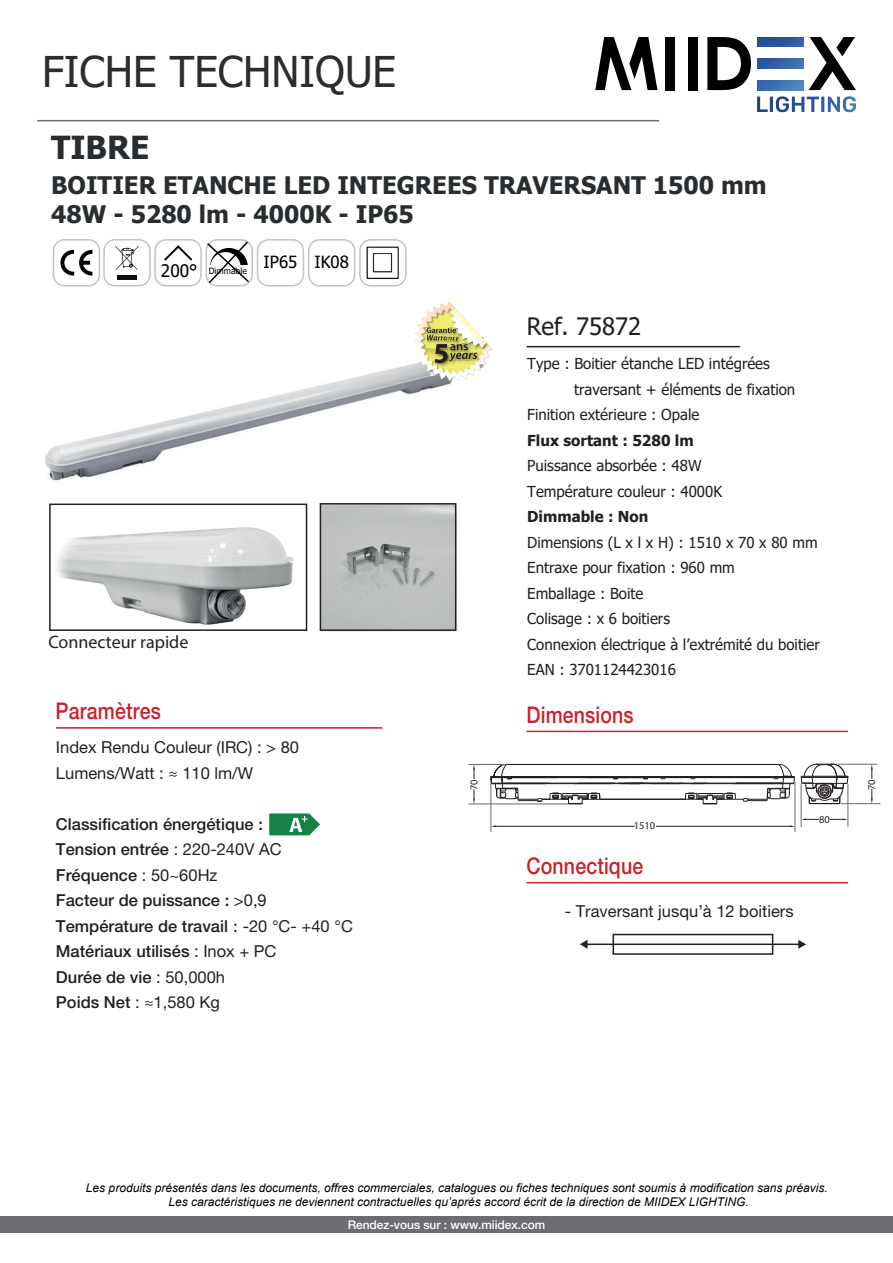
<style>
.page{position:relative;width:893px;height:1263px;background:#fff}
.page>*{position:absolute;margin:0;border:0;box-sizing:border-box;transform-origin:0 0}
.t1{font:42.3px "Tahoma";color:#292d2f}
.t2{font:700 31.65px "Tahoma";color:#292d2f}
.t3{font:700 24.15px/28.8px "Tahoma";color:#292d2f}
.t4{font:24px "Tahoma";color:#231f20}
.t5{font:500 22.95px "Helvetica Neue LT Std";letter-spacing:.01em;color:#cb212b;scale:.85 1}
.t6{font:18px "Myriad Pro";color:#231f20}
.t7{font:500 16.5px/25.5px "Helvetica Neue LT Std";color:#231f20}
.t8{font:16.5px/25.5px "Helvetica Neue LT Std";color:#231f20}
.t9{font:15.15px/25.5px "Tahoma";color:#231f20}
.t10{font:700 15.15px "Tahoma";color:#231f20}
.t11{font:italic 12px/14.4px "Arial";color:#000001;text-align:center}
.t12{font:500 12px "Helvetica Neue LT Std";letter-spacing:-.005em;color:#fff}
.t13{font:10.5px "Myriad Pro";color:#231f20}
.t14{font:8.7px "Tahoma";color:#000}
.s1{font-size:17.25px}
.s2{font-size:16.65px}
.s3{font-weight:400}
.s4{font-family:"Tahoma";font-weight:400;font-size:15.15px}
.s5{font-weight:400;font-size:16.65px}
</style>
<div class="page">
<hr style="left:527px;top:346px;width:213px;height:1px;background:#231f20">
<div style="left:53px;top:239px;width:47px;height:47px;border:1px solid #c1c4c7;border-radius:11px"></div>
<div style="left:103px;top:239px;width:48px;height:47px;border:1px solid #c1c4c7;border-radius:11px"></div>
<svg style="left:60px;top:250px;width:32px;height:26px"></svg>
<svg style="left:115px;top:245px;width:24px;height:25px"></svg>
<div style="left:117px;top:275px;width:20px;height:5px;background:#0f0c12"></div>
<div style="left:154px;top:239px;width:48px;height:47px;border:1px solid #c1c4c7;border-radius:11px"></div>
<svg style="left:164px;top:245px;width:28px;height:16px"></svg>
<div style="left:206px;top:239px;width:47px;height:47px;border:1px solid #c1c4c7;border-radius:11px"></div>
<div style="left:257px;top:239px;width:47px;height:47px;border:1px solid #c1c4c7;border-radius:11px"></div>
<div style="left:308px;top:239px;width:47px;height:47px;border:1px solid #c1c4c7;border-radius:11px"></div>
<div style="left:359px;top:239px;width:48px;height:47px;border:1px solid #c1c4c7;border-radius:11px"></div>
<svg style="left:206px;top:240px;width:45px;height:45px"></svg>
<svg style="left:269px;top:813px;width:51px;height:22px"></svg>
<div style="left:612px;top:934px;width:161px;height:21px;border:2px solid #231f20"></div>
<hr style="left:586px;top:943px;width:214px;height:2px;background:#231f20">
<svg style="left:580px;top:940px;width:8px;height:9px"></svg>
<svg style="left:798px;top:940px;width:8px;height:9px"></svg>
<img style="left:359px;top:239px;width:46px;height:46px">
<div style="left:0;top:1217px;width:893px;height:16px;background:#6c6d70"></div>
<img style="left:45px;top:341px;width:407px;height:140px">
<img style="left:57px;top:527px;width:237px;height:98px">
<img style="left:319px;top:503px;width:138px;height:129px">
<div style="left:49px;top:503px;width:258px;height:128px;border:2px solid #231f20"></div>
<div style="left:320px;top:503px;width:136px;height:128px;border:2px solid #231f20"></div>
<svg style="left:414px;top:301px;width:78px;height:80px"></svg>
<hr style="left:56px;top:727px;width:326px;height:2px;background:#d01f26">
<hr style="left:526px;top:731px;width:322px;height:1px;background:#d01f26">
<hr style="left:526px;top:882px;width:322px;height:1px;background:#d01f26">
<svg style="left:490px;top:730px;width:305px;height:75px"></svg>
<hr style="left:795px;top:782px;width:1px;height:50px;background:#6d6b6b">
<hr style="left:491px;top:782px;width:1px;height:50px;background:#6d6b6b">
<hr style="left:656px;top:826px;width:133px;height:1px;background:#231f20">
<hr style="left:496px;top:826px;width:139px;height:1px;background:#231f20">
<hr style="left:469px;top:764px;width:37px;height:1px;background:#6d6b6b">
<hr style="left:469px;top:804px;width:99px;height:1px;background:#6d6b6b">
<svg style="left:473px;top:765px;width:2px;height:14px"></svg>
<svg style="left:473px;top:789px;width:2px;height:15px"></svg>
<svg style="left:801px;top:764px;width:48px;height:40px"></svg>
<hr style="left:848px;top:784px;width:1px;height:43px;background:#6d6a6b">
<hr style="left:801px;top:784px;width:1px;height:43px;background:#6d6a6b">
<svg style="left:830px;top:818px;width:18px;height:2px"></svg>
<svg style="left:801px;top:818px;width:18px;height:2px"></svg>
<hr style="left:838px;top:764px;width:39px;height:1px;background:#6d6a6b">
<hr style="left:841px;top:803px;width:39px;height:1px;background:#6d6b6b">
<svg style="left:871px;top:764px;width:2px;height:15px"></svg>
<svg style="left:871px;top:789px;width:2px;height:15px"></svg>
<hr style="left:37px;top:120px;width:622px;height:1px;background:#6c6d70">
<svg style="left:809px;top:37px;width:47px;height:53px"></svg>
<svg style="left:707px;top:37px;width:44px;height:53px"></svg>
<div style="left:688px;top:37px;width:10px;height:53px;background:#000001"></div>
<div style="left:665px;top:37px;width:10px;height:53px;background:#000001"></div>
<svg style="left:757px;top:96px;width:99px;height:16px"></svg>
<svg style="left:595px;top:37px;width:62px;height:53px"></svg>
<svg style="left:757px;top:37px;width:46px;height:9px"></svg>
<svg style="left:757px;top:59px;width:46px;height:9px"></svg>
<svg style="left:757px;top:81px;width:46px;height:9px"></svg>
<h1 class="t1" style="left:42px;top:43px;width:356px">FICHE TECHNIQUE</h1>
<h2 class="t2" style="left:51px;top:126px;width:100px">TIBRE</h2>
<h3 class="t3" style="left:51px;top:172px;width:717px">BOITIER ETANCHE LED INTEGREES TRAVERSANT 1500 mm<br>48W - 5280 lm - 4000K - IP65</h3>
<p class="t14" style="left:161px;top:265px;width:189px"><span class="s1">200°</span> Dimmable <sup>IP65</sup> <sup>IK08</sup></p>
<p class="t6" style="left:48px;top:631px;width:142px">Connecteur rapide</p>
<h3 class="t4" style="left:527px;top:310px;width:116px">Ref. 75872</h3>
<p class="t9" style="left:527px;top:352px;width:244px">Type : Boitier étanche LED intégrées</p>
<p class="t9" style="left:574px;top:377px;width:223px">traversant + éléments de fixation</p>
<p class="t9" style="left:527px;top:403px;width:174px">Finition extérieure : Opale</p>
<p class="t10" style="left:527px;top:430px;width:168px">Flux sortant : 5280 lm</p>
<p class="t9" style="left:527px;top:454px;width:196px">Puissance absorbée : 48W<br>Température couleur : 4000K</p>
<p class="t10" style="left:527px;top:506px;width:123px">Dimmable : Non</p>
<p class="t9" style="left:527px;top:530px;width:294px">Dimensions (L x l x H) : 1510 x 70 x 80 mm<br>Entraxe pour fixation : 960 mm<br>Emballage : Boite<br>Colisage : x 6 boitiers<br>Connexion électrique à l’extrémité du boitier<br>EAN : 3701124423016</p>
<h3 class="t5" style="left:56px;top:697px;width:125px">Paramètres</h3>
<h3 class="t5" style="left:526px;top:701px;width:128px">Dimensions</h3>
<p class="t8" style="left:56px;top:734px;width:245px">Index Rendu Couleur (IRC) : &gt; 80<br>Lumens/Watt : <span class="s2">≈ 110</span> lm/W</p>
<p class="t7" style="left:56px;top:811px;width:298px">Classification énergétique :<br>Tension entrée <span class="s3">: 220-240V AC<br></span>Fréquence <span class="s3">: 50~60Hz<br></span>Facteur de puissance : <span class="s3">&gt;0,9<br></span>Température de travail <span class="s4">:</span> <span class="s3">-20 °C- +40 °C<br></span>Matériaux utilisés <span class="s3">: Inox + PC<br></span>Durée de vie <span class="s3">: 50,000h<br></span>Poids Net <span class="s3">:</span> <span class="s5">≈</span><span class="s3">1,580 Kg</span></p>
<p class="t13" style="left:467px;top:790px;width:12px;rotate:-90deg">70</p>
<p class="t13" style="left:634px;top:819px;width:23px">1510</p>
<h3 class="t5" style="left:526px;top:852px;width:139px">Connectique</h3>
<p class="t8" style="left:565px;top:898px;width:230px">- Traversant jusqu’à 12 boitiers</p>
<p class="t13" style="left:819px;top:813px;width:12px">80</p>
<p class="t13" style="left:865px;top:790px;width:12px;rotate:-90deg">70</p>
<p class="t11" style="left:86px;top:1181px;width:743px">Les produits présentés dans les documents, offres commerciales, catalogues ou fiches techniques sont soumis à modification sans préavis.<br>Les caractéristiques ne deviennent contractuelles qu’après accord écrit de la direction de MIIDEX LIGHTING.</p>
<p class="t12" style="left:348px;top:1218px;width:199px">Rendez-vous sur : www.miidex.com</p>
</div>
